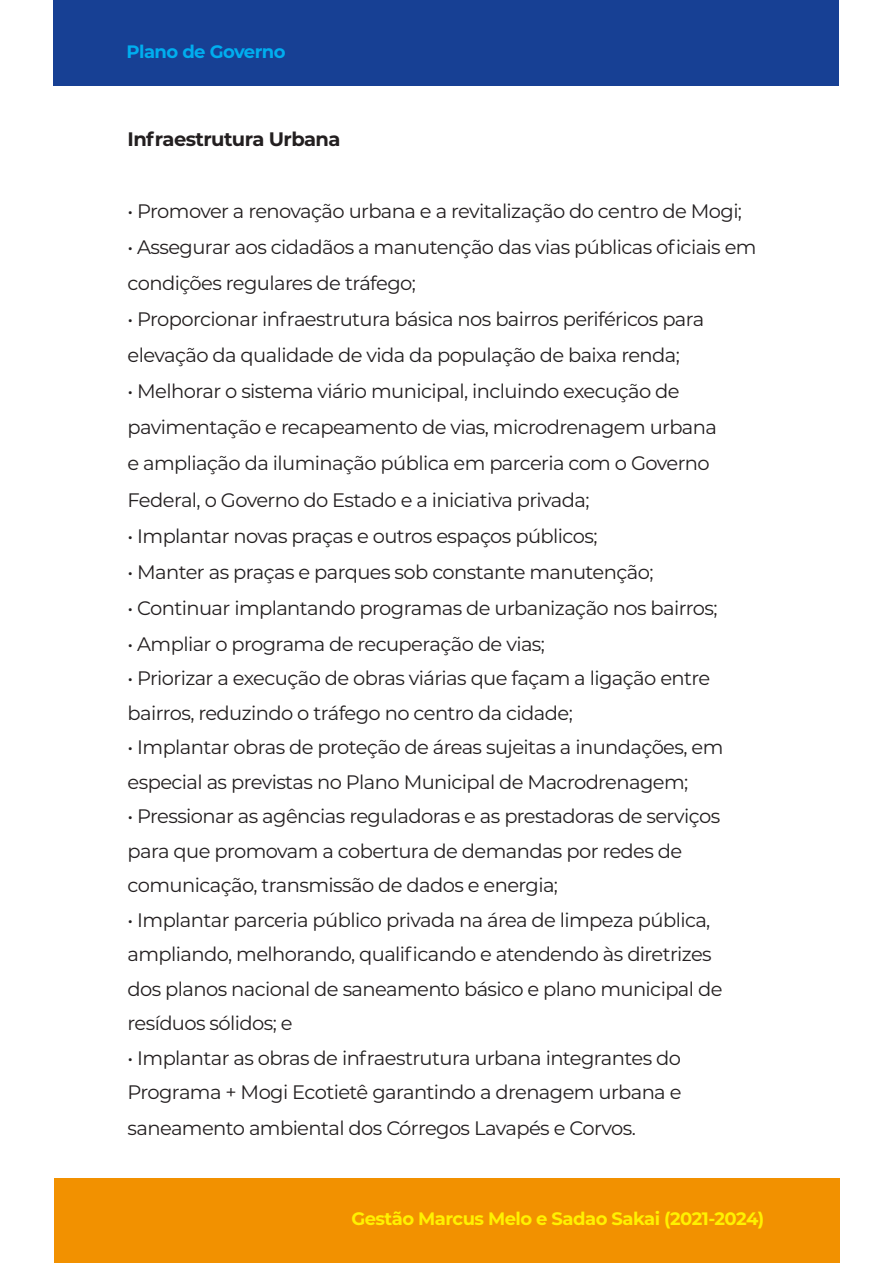
<style>
.page{position:relative;width:893px;height:1263px;background:#fff}
.page>*{position:absolute;margin:0;border:0;box-sizing:border-box;transform-origin:0 0}
.t1{font:19.5px/34.5px "Montserrat";letter-spacing:-.03em;color:#231f20}
.t2{font:700 19.5px "Montserrat";letter-spacing:-.03em;color:#231f20}
.t3{font:700 18px "Montserrat";letter-spacing:-.03em;color:#fff101}
.t4{font:700 18px "Montserrat";letter-spacing:-.03em;color:#00aeef}
</style>
<div class="page">
<div style="left:54px;top:0;width:785px;height:85px;background:#174094"></div>
<div style="left:54px;top:1178px;width:785px;height:85px;background:#f29100"></div>
<p class="t4" style="left:126px;top:38px;width:161px">Plano de Governo</p>
<p class="t2" style="left:128px;top:125px;width:214px">Infraestrutura Urbana</p>
<p class="t1" style="left:128px;top:194px;width:616px">• Promover a renovação urbana e a revitalização do centro de Mogi;</p>
<p class="t1" style="left:128px;top:229px;width:630px;line-height:36px">• Assegurar aos cidadãos a manutenção das vias públicas oficiais em condições regulares de tráfego;</p>
<p class="t1" style="left:128px;top:301px;width:578px;line-height:36px">• Proporcionar infraestrutura básica nos bairros periféricos para elevação da qualidade de vida da população de baixa renda;</p>
<p class="t1" style="left:128px;top:373px;width:591px;line-height:36px">• Melhorar o sistema viário municipal, incluindo execução de pavimentação e recapeamento de vias, microdrenagem urbana e ampliação da iluminação pública em parceria com o Governo Federal, o Governo do Estado e a iniciativa privada;</p>
<p class="t1" style="left:128px;top:518px;width:471px">• Implantar novas praças e outros espaços públicos;</p>
<p class="t1" style="left:128px;top:554px;width:527px">• Manter as praças e parques sob constante manutenção;</p>
<p class="t1" style="left:128px;top:590px;width:591px">• Continuar implantando programas de urbanização nos bairros;</p>
<p class="t1" style="left:128px;top:626px;width:419px">• Ampliar o programa de recuperação de vias;</p>
<p class="t1" style="left:128px;top:660px;width:584px">• Priorizar a execução de obras viárias que façam a ligação entre bairros, reduzindo o tráfego no centro da cidade;</p>
<p class="t1" style="left:128px;top:729px;width:597px">• Implantar obras de proteção de áreas sujeitas a inundações, em especial as previstas no Plano Municipal de Macrodrenagem;</p>
<p class="t1" style="left:128px;top:798px;width:594px">• Pressionar as agências reguladoras e as prestadoras de serviços para que promovam a cobertura de demandas por redes de comunicação, transmissão de dados e energia;</p>
<p class="t1" style="left:128px;top:902px;width:596px">• Implantar parceria público privada na área de limpeza pública, ampliando, melhorando, qualificando e atendendo às diretrizes dos planos nacional de saneamento básico e plano municipal de resíduos sólidos; e</p>
<p class="t1" style="left:128px;top:1039px;width:555px;line-height:35.2px;text-align:justify">• Implantar as obras de infraestrutura urbana integrantes do Programa + Mogi Ecotietê garantindo a drenagem urbana e saneamento ambiental dos Córregos Lavapés e Corvos.</p>
<p class="t3" style="left:351px;top:1205px;width:414px">Gestão Marcus Melo e Sadao Sakai (2021-2024)</p>
</div>
